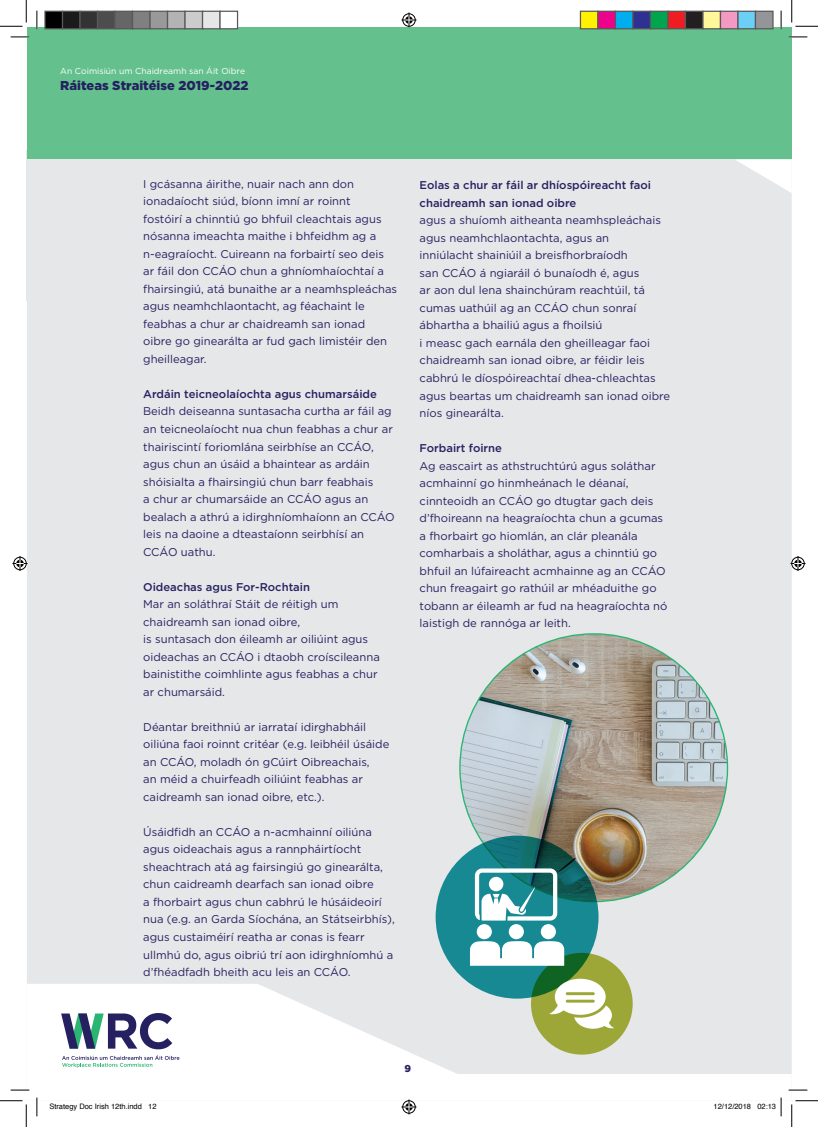
<style>
.page{position:relative;width:818px;height:1127px;background:#fff}
.page>*{position:absolute;margin:0;border:0;box-sizing:border-box;transform-origin:0 0}
.t1{font:900 12.88px "Gotham";color:#252161}
.t2{font:11.25px/17.5px "Gotham";color:#252161}
.t3{font:500 11.25px/17.5px "Gotham";color:#252161}
.t4{font:900 10px "Gotham";color:#252161}
.t5{font:8.62px "Gotham";color:#fff}
.t6{font:7.5px "Helvetica";color:#000}
</style>
<div class="page">
<div style="left:27px;top:159px;width:765px;height:824px;background:#e6e7e9"></div>
<div style="left:27px;top:27px;width:765px;height:132px;background:#64c18d"></div>
<svg style="left:27px;top:983px;width:765px;height:108px"></svg>
<svg style="left:61px;top:1012px;width:118px;height:55px"></svg>
<svg style="left:735px;top:159px;width:57px;height:34px"></svg>
<div style="left:531px;top:952px;width:102px;height:102px;background:#9da738;border-radius:50%"></div>
<img style="left:460px;top:633px;width:267px;height:268px;border-radius:134px">
<svg style="left:436px;top:835px;width:162px;height:163px;background:#177d7f"></svg>
<svg style="left:470px;top:940px;width:94px;height:25px"></svg>
<div style="left:509px;top:923px;width:15px;height:16px;background:#fff;border-radius:50%"></div>
<svg style="left:540px;top:923px;width:16px;height:16px"></svg>
<div style="left:477px;top:923px;width:15px;height:16px;background:#fff;border-radius:50%"></div>
<svg style="left:475px;top:868px;width:82px;height:52px"></svg>
<svg style="left:549px;top:978px;width:65px;height:50px"></svg>
<svg style="left:11px;top:36px;width:18px;height:2px"></svg>
<svg style="left:788px;top:36px;width:19px;height:2px"></svg>
<svg style="left:11px;top:1088px;width:18px;height:2px"></svg>
<svg style="left:788px;top:1088px;width:19px;height:2px"></svg>
<svg style="left:36px;top:11px;width:2px;height:18px"></svg>
<svg style="left:36px;top:1097px;width:2px;height:18px"></svg>
<svg style="left:780px;top:11px;width:2px;height:18px"></svg>
<svg style="left:0;top:0;width:27px;height:27px"></svg>
<svg style="left:0;top:1100px;width:27px;height:26px"></svg>
<svg style="left:791px;top:0;width:27px;height:27px"></svg>
<svg style="left:791px;top:1100px;width:27px;height:26px"></svg>
<svg style="left:401px;top:13px;width:15px;height:15px"></svg>
<svg style="left:401px;top:1099px;width:15px;height:15px"></svg>
<svg style="left:13px;top:556px;width:15px;height:15px"></svg>
<svg style="left:790px;top:556px;width:15px;height:15px"></svg>
<div style="left:45px;top:11px;width:18px;height:18px;background:#000"></div>
<div style="left:44px;top:11px;width:19px;height:18px;border:1px solid #595959"></div>
<div style="left:63px;top:11px;width:17px;height:18px;background:#1a1a1a"></div>
<div style="left:62px;top:11px;width:19px;height:18px;border:1px solid #595959"></div>
<div style="left:80px;top:11px;width:18px;height:18px;background:#333"></div>
<div style="left:79px;top:11px;width:19px;height:18px;border:1px solid #595959"></div>
<div style="left:98px;top:11px;width:17px;height:18px;background:#4d4d4d"></div>
<div style="left:97px;top:11px;width:19px;height:18px;border:1px solid #595959"></div>
<div style="left:115px;top:11px;width:18px;height:18px;background:#666"></div>
<div style="left:114px;top:11px;width:19px;height:18px;border:1px solid #595959"></div>
<div style="left:133px;top:11px;width:17px;height:18px;background:#808080"></div>
<div style="left:132px;top:11px;width:19px;height:18px;border:1px solid #595959"></div>
<div style="left:150px;top:11px;width:18px;height:18px;background:#999"></div>
<div style="left:149px;top:11px;width:19px;height:18px;border:1px solid #595959"></div>
<div style="left:168px;top:11px;width:17px;height:18px;background:#b3b3b3"></div>
<div style="left:167px;top:11px;width:19px;height:18px;border:1px solid #595959"></div>
<div style="left:185px;top:11px;width:18px;height:18px;background:#ccc"></div>
<div style="left:184px;top:11px;width:19px;height:18px;border:1px solid #595959"></div>
<div style="left:203px;top:11px;width:17px;height:18px;background:#e6e6e6"></div>
<div style="left:202px;top:11px;width:19px;height:18px;border:1px solid #595959"></div>
<div style="left:219px;top:11px;width:19px;height:18px;border:1px solid #595959"></div>
<div style="left:580px;top:11px;width:18px;height:18px;background:#fff101"></div>
<div style="left:580px;top:11px;width:18px;height:18px;border:1px solid #595959"></div>
<div style="left:598px;top:11px;width:17px;height:18px;background:#ed028c"></div>
<div style="left:597px;top:11px;width:19px;height:18px;border:1px solid #595959"></div>
<div style="left:615px;top:11px;width:18px;height:18px;background:#00aeef"></div>
<div style="left:615px;top:11px;width:18px;height:18px;border:1px solid #595959"></div>
<div style="left:633px;top:11px;width:17px;height:18px;background:#2e3092"></div>
<div style="left:632px;top:11px;width:19px;height:18px;border:1px solid #595959"></div>
<div style="left:650px;top:11px;width:18px;height:18px;background:#00a54f"></div>
<div style="left:650px;top:11px;width:18px;height:18px;border:1px solid #595959"></div>
<div style="left:668px;top:11px;width:17px;height:18px;background:#ee1d23"></div>
<div style="left:667px;top:11px;width:19px;height:18px;border:1px solid #595959"></div>
<div style="left:685px;top:11px;width:18px;height:18px;background:#231f20"></div>
<div style="left:685px;top:11px;width:18px;height:18px;border:1px solid #595959"></div>
<div style="left:703px;top:11px;width:17px;height:18px;background:#fff79a"></div>
<div style="left:702px;top:11px;width:19px;height:18px;border:1px solid #595959"></div>
<div style="left:720px;top:11px;width:18px;height:18px;background:#f499c2"></div>
<div style="left:720px;top:11px;width:18px;height:18px;border:1px solid #595959"></div>
<div style="left:738px;top:11px;width:17px;height:18px;background:#6bcff6"></div>
<div style="left:737px;top:11px;width:19px;height:18px;border:1px solid #595959"></div>
<div style="left:755px;top:11px;width:18px;height:18px;background:#939598"></div>
<div style="left:755px;top:11px;width:18px;height:18px;border:1px solid #595959"></div>
<svg style="left:780px;top:1097px;width:2px;height:18px"></svg>
<p class="t5" style="left:60px;top:66px;width:186px">An Coimisiún um Chaidreamh san Áit Oibre</p>
<p class="t1" style="left:60px;top:76px;width:190px">Ráiteas Straitéise 2019-2022</p>
<p class="t2" style="left:143px;top:175px;width:256px">I gcásanna áirithe, nuair nach ann don ionadaíocht siúd, bíonn imní ar roinnt<br>fostóirí a chinntiú go bhfuil cleachtais agus nósanna imeachta maithe i bhfeidhm ag a n-eagraíocht. Cuireann na forbairtí seo deis ar fáil don CCÁO chun a ghníomhaíochtaí a fhairsingiú, atá bunaithe ar a neamhspleáchas agus neamhchlaontacht, ag féachaint le feabhas a chur ar chaidreamh san ionad<br>oibre go ginearálta ar fud gach limistéir den gheilleagar.</p>
<p class="t3" style="left:143px;top:385px;width:235px">Ardáin teicneolaíochta agus chumarsáide</p>
<p class="t2" style="left:143px;top:402px;width:253px">Beidh deiseanna suntasacha curtha ar fáil ag an teicneolaíocht nua chun feabhas a chur ar thairiscintí foriomlána seirbhíse an CCÁO, agus chun an úsáid a bhaintear as ardáin shóisialta a fhairsingiú chun barr feabhais<br>a chur ar chumarsáide an CCÁO agus an bealach a athrú a idirghníomhaíonn an CCÁO leis na daoine a dteastaíonn seirbhísí an CCÁO uathu.</p>
<p class="t3" style="left:143px;top:577px;width:168px">Oideachas agus For-Rochtain</p>
<p class="t2" style="left:143px;top:595px;width:238px">Mar an soláthraí Stáit de réitigh um chaidreamh san ionad oibre,<br>is suntasach don éileamh ar oiliúint agus oideachas an CCÁO i dtaobh croíscileanna bainistithe coimhlinte agus feabhas a chur ar chumarsáid.</p>
<p class="t2" style="left:143px;top:717px;width:248px">Déantar breithniú ar iarrataí idirghabháil oiliúna faoi roinnt critéar (e.g. leibhéil úsáide an CCÁO, moladh ón gCúirt Oibreachais,<br>an méid a chuirfeadh oiliúint feabhas ar caidreamh san ionad oibre, etc.).</p>
<p class="t2" style="left:143px;top:822px;width:253px">Úsáidfidh an CCÁO a n-acmhainní oiliúna agus oideachais agus a rannpháirtíocht sheachtrach atá ag fairsingiú go ginearálta, chun caidreamh dearfach san ionad oibre<br>a fhorbairt agus chun cabhrú le húsáideoirí nua (e.g. an Garda Síochána, an Státseirbhís), agus custaiméirí reatha ar conas is fearr ullmhú do, agus oibriú trí aon idirghníomhú a d’fhéadfadh bheith acu leis an CCÁO.</p>
<p class="t3" style="left:420px;top:176px;width:233px">Eolas a chur ar fáil ar dhíospóireacht faoi chaidreamh san ionad oibre</p>
<p class="t2" style="left:420px;top:211px;width:252px">agus a shuíomh aitheanta neamhspleáchais agus neamhchlaontachta, agus an<br>inniúlacht shainiúil a breisfhorbraíodh<br>san CCÁO á ngiaráil ó bunaíodh é, agus<br>ar aon dul lena shainchúram reachtúil, tá cumas uathúil ag an CCÁO chun sonraí ábhartha a bhailiú agus a fhoilsiú<br>i measc gach earnála den gheilleagar faoi chaidreamh san ionad oibre, ar féidir leis cabhrú le díospóireachtaí dhea-chleachtas agus beartas um chaidreamh san ionad oibre níos ginearálta.</p>
<p class="t3" style="left:420px;top:439px;width:84px">Forbairt foirne</p>
<p class="t2" style="left:420px;top:456px;width:249px">Ag eascairt as athstruchtúrú agus soláthar acmhainní go hinmheánach le déanaí, cinnteoidh an CCÁO go dtugtar gach deis d’fhoireann na heagraíochta chun a gcumas a fhorbairt go hiomlán, an clár pleanála comharbais a sholáthar, agus a chinntiú go bhfuil an lúfaireacht acmhainne ag an CCÁO chun freagairt go rathúil ar mhéaduithe go tobann ar éileamh ar fud na heagraíochta nó laistigh de rannóga ar leith.</p>
<p class="t4" style="left:405px;top:1061px;width:8px">9</p>
<p class="t6" style="left:49px;top:1100px;width:109px">Strategy Doc Irish 12th.indd 12</p>
<p class="t6" style="left:713px;top:1100px;width:64px">12/12/2018 02:13</p>
</div>
